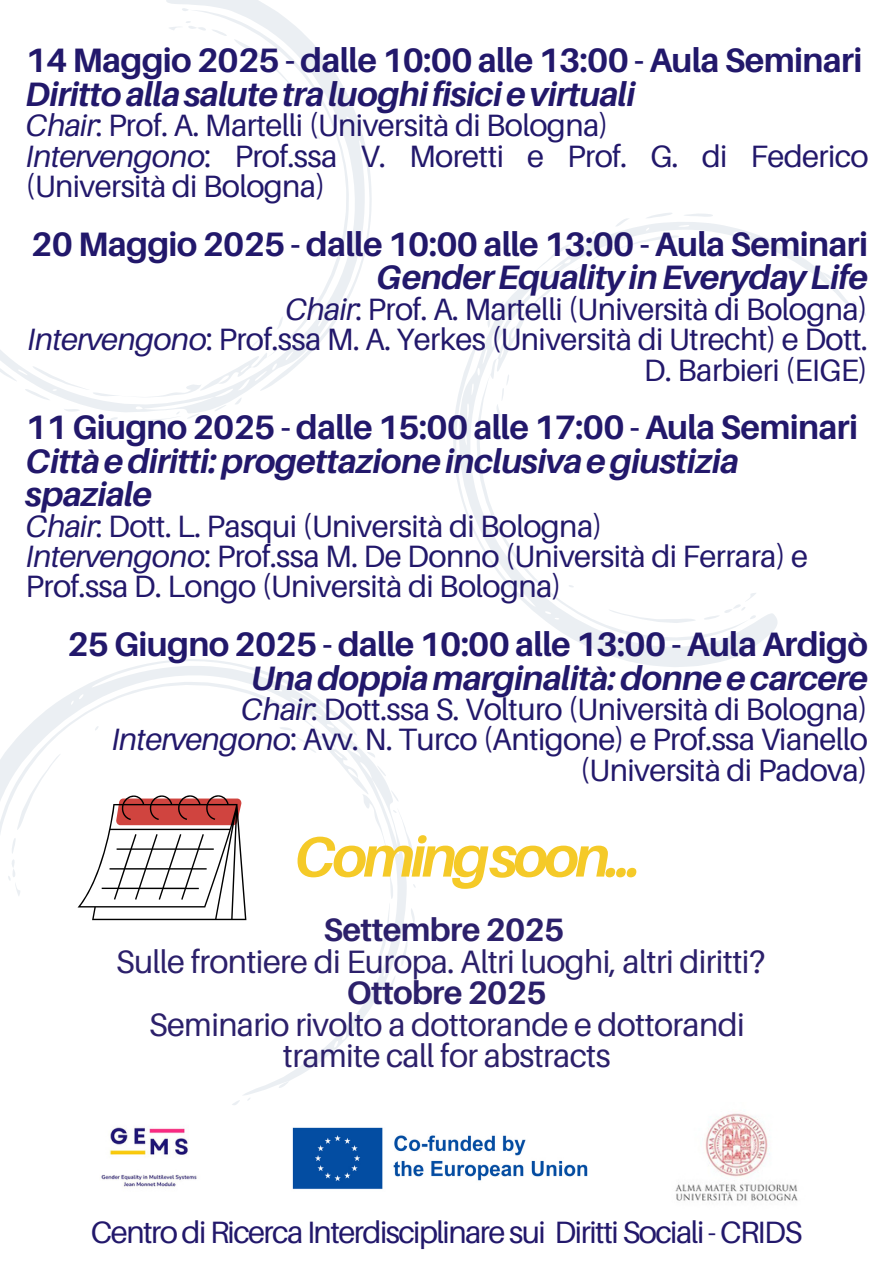
<style>
.page{position:relative;width:894px;height:1264px;background:#fff}
.page>*{position:absolute;margin:0;border:0;box-sizing:border-box;transform-origin:0 0}
.t1{font:italic 700 56.7px "Aileron";letter-spacing:-.075em;color:#f5ca28}
.t2{font:700 33.9px "Aileron";letter-spacing:-.02em;color:#22186b}
.t3{font:italic 700 33.9px/33.8px "Aileron";letter-spacing:-.02em;color:#22186b}
.t4{font:32.4px "Aileron";letter-spacing:-.02em;color:#2c206b}
.t5{font:700 32.4px "Aileron";letter-spacing:-.02em;color:#2c206b}
.t6{font:30.9px/30.3px "Aileron";letter-spacing:-.02em;color:#22186b;text-align:right}
.t7{font:30.9px "Aileron";letter-spacing:-.05em;color:#22186b}
.s1{font-style:italic}
</style>
<div class="page">
<svg style="left:243px;top:707px;width:130px;height:389px"></svg>
<svg style="left:232px;top:1100px;width:8px;height:5px"></svg>
<svg style="left:278px;top:1078px;width:11px;height:12px"></svg>
<svg style="left:10px;top:659px;width:319px;height:291px"></svg>
<svg style="left:94px;top:725px;width:6px;height:6px"></svg>
<svg style="left:0;top:747px;width:61px;height:153px"></svg>
<svg style="left:278px;top:725px;width:138px;height:279px"></svg>
<svg style="left:77px;top:794px;width:169px;height:126px"></svg>
<svg style="left:453px;top:224px;width:398px;height:443px"></svg>
<svg style="left:851px;top:301px;width:15px;height:15px"></svg>
<svg style="left:821px;top:271px;width:11px;height:10px"></svg>
<svg style="left:465px;top:343px;width:286px;height:323px"></svg>
<svg style="left:568px;top:583px;width:6px;height:6px"></svg>
<svg style="left:608px;top:597px;width:88px;height:35px"></svg>
<svg style="left:702px;top:589px;width:59px;height:32px"></svg>
<svg style="left:486px;top:213px;width:227px;height:205px"></svg>
<svg style="left:166px;top:0;width:206px;height:369px"></svg>
<svg style="left:315px;top:134px;width:6px;height:6px"></svg>
<svg style="left:166px;top:6px;width:144px;height:91px"></svg>
<svg style="left:0;top:315px;width:285px;height:108px"></svg>
<img style="left:101px;top:1127px;width:96px;height:60px">
<img style="left:292px;top:1127px;width:295px;height:63px">
<img style="left:675px;top:1113px;width:123px;height:88px">
<p class="t2" style="left:26px;top:39px;width:838px">14 Maggio 2025 - dalle 10:00 alle 13:00 - Aula Seminari</p>
<p class="t3" style="left:26px;top:76px;width:611px">Dirittoallasalutetraluoghifisicievirtuali</p>
<p class="t6" style="left:26px;top:110px;width:584px"><span class="s1">Chair</span>: Prof. A. Martelli (Università di Bologna)</p>
<p class="t6" style="left:26px;top:140px;width:844px;text-align:left"><span class="s1">Intervengono</span>: Prof.ssa V. Moretti e Prof. G. di Federico (Università di Bologna)</p>
<p class="t2" style="left:31px;top:223px;width:838px">20 Maggio 2025 - dalle 10:00 alle 13:00 - Aula Seminari</p>
<p class="t3" style="left:376px;top:260px;width:493px">GenderEqualityinEverydayLife</p>
<p class="t6" style="left:285px;top:293px;width:584px"><span class="s1">Chair</span>: Prof. A. Martelli (Università di Bologna)</p>
<p class="t6" style="left:27px;top:323px;width:842px"><span class="s1">Intervengono</span>: Prof.ssa M. A. Yerkes (Università di Utrecht) e Dott.<br>D. Barbieri (EIGE)</p>
<p class="t2" style="left:26px;top:406px;width:833px">11 Giugno 2025 - dalle 15:00 alle 17:00 - Aula Seminari</p>
<p class="t3" style="left:26px;top:443px;width:714px">Cittàediritti:progettazioneinclusivaegiustizia spaziale</p>
<p class="t6" style="left:26px;top:510px;width:578px"><span class="s1">Chair</span>: Dott. L. Pasqui (Università di Bologna)</p>
<p class="t6" style="left:26px;top:540px;width:783px;text-align:left"><span class="s1">Intervengono</span>: Prof.ssa M. De Donno (Università di Ferrara) e<br>Prof.ssa D. Longo (Università di Bologna)</p>
<p class="t2" style="left:67px;top:623px;width:802px">25 Giugno 2025 - dalle 10:00 alle 13:00 - Aula Ardigò</p>
<p class="t3" style="left:251px;top:660px;width:618px">Unadoppiamarginalità:donneecarcere</p>
<p class="t6" style="left:241px;top:693px;width:628px"><span class="s1">Chair</span>: Dott.ssa S. Volturo (Università di Bologna)</p>
<p class="t6" style="left:111px;top:723px;width:757px"><span class="s1">Intervengono</span>: Avv. N. Turco (Antigone) e Prof.ssa Vianello (Università di Padova)</p>
<p class="t1" style="left:294px;top:821px;width:349px">Comingsoon...</p>
<p class="t5" style="left:323px;top:909px;width:242px">Settembre 2025</p>
<p class="t4" style="left:116px;top:941px;width:650px">Sulle frontiere di Europa. Altri luoghi, altri diritti?</p>
<p class="t5" style="left:347px;top:972px;width:201px">Ottobre 2025</p>
<h1 class="t4" style="left:149px;top:1004px;width:597px">Seminario rivolto a dottorande e dottorandi</h1>
<p class="t4" style="left:283px;top:1035px;width:329px">tramite call for abstracts</p>
<p class="t7" style="left:91px;top:1212px;width:713px">Centro di Ricerca Interdisciplinare sui Diritti Sociali - CRIDS</p>
</div>
